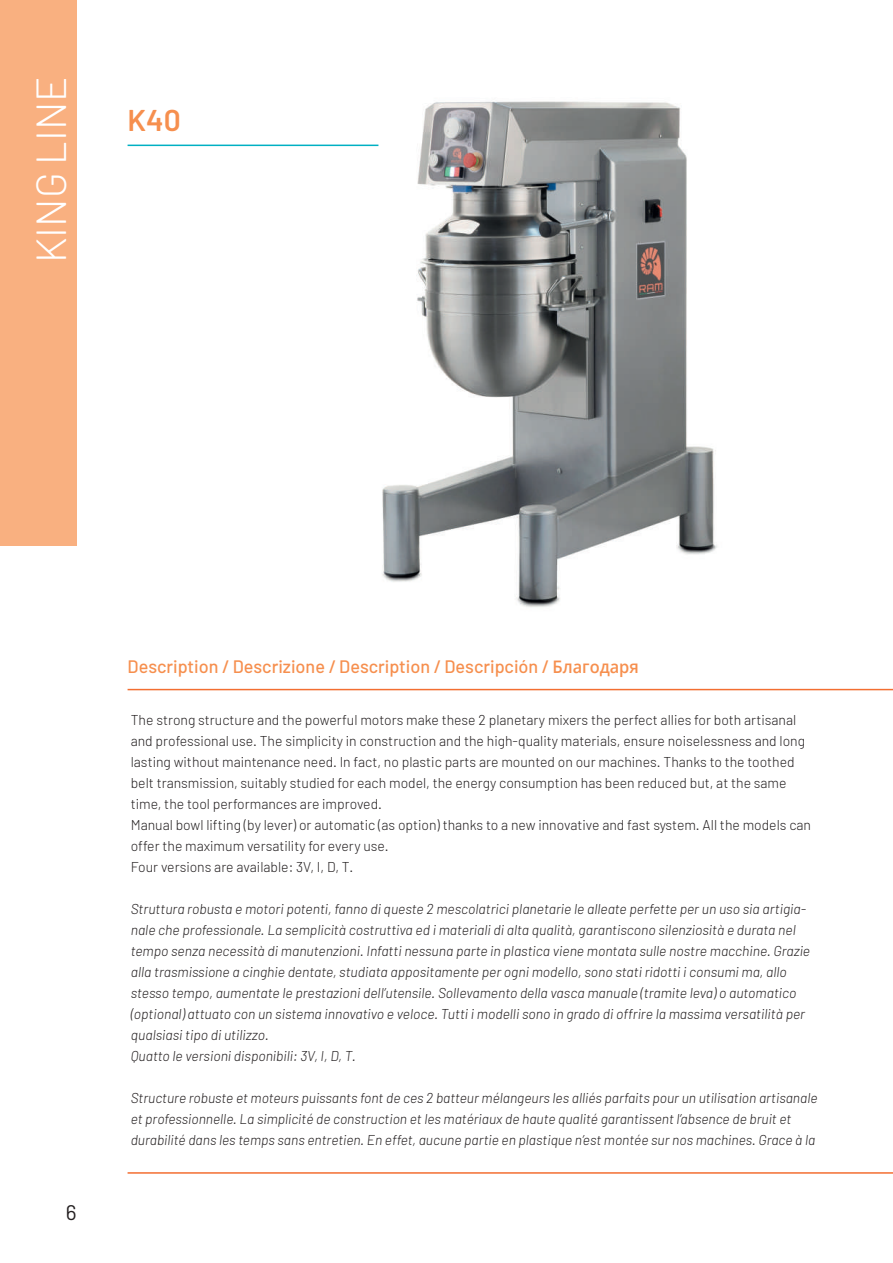
<style>
.page{position:relative;width:893px;height:1263px;background:#fff}
.page>*{position:absolute;margin:0;border:0;box-sizing:border-box;transform-origin:0 0}
.t1{font:300 42px "Barlow";color:#fff}
.t2{font:600 30px "Barlow";color:#f68f4e}
.t3{font:21px "Barlow";color:#231f20}
.t4{font:500 18px "Barlow";color:#f68f4e}
.t5{font:italic 300 14.25px/21px "Barlow";color:#231f20}
.t6{font:300 14.25px/21px "Barlow";color:#231f20}
.s1{font-family:"Open Sans";font-weight:600;font-size:17.25px}
</style>
<div class="page">
<div style="left:0;top:0;width:77px;height:545px;background:#f9b080"></div>
<img style="left:324px;top:101px;width:393px;height:506px">
<hr style="left:128px;top:145px;width:250px;height:1px;background:#00b0c3">
<hr style="left:128px;top:689px;width:765px;height:1px;background:#f36e31">
<hr style="left:128px;top:1172px;width:765px;height:2px;background:#f36e31">
<h1 class="t1" style="left:25px;top:263px;width:188px;rotate:-90deg">KING LINE</h1>
<h2 class="t2" style="left:128px;top:101px;width:55px">K40</h2>
<h3 class="t3" style="left:66px;top:1199px;width:12px">6</h3>
<p class="t4" style="left:128px;top:656px;width:513px">Description / Descrizione / Description / Descripción / <span class="s1">Благодаря</span></p>
<p class="t6" style="left:131px;top:709px;width:682px">The strong structure and the powerful motors make these 2 planetary mixers the perfect allies for both artisanal and professional use. The simplicity in construction and the high-quality materials, ensure noiselessness and long lasting without maintenance need. In fact, no plastic parts are mounted on our machines. Thanks to the toothed belt transmission, suitably studied for each model, the energy consumption has been reduced but, at the same time, the tool performances are improved.<br>Manual bowl lifting (by lever) or automatic (as option) thanks to a new innovative and fast system. All the models can offer the maximum versatility for every use.<br>Four versions are available: 3V, I, D, T.</p>
<p class="t5" style="left:131px;top:898px;width:681px">Struttura robusta e motori potenti, fanno di queste 2 mescolatrici planetarie le alleate perfette per un uso sia artigia&shy;nale che professionale. La semplicità costruttiva ed i materiali di alta qualità, garantiscono silenziosità e durata nel tempo senza necessità di manutenzioni. Infatti nessuna parte in plastica viene montata sulle nostre macchine. Grazie alla trasmissione a cinghie dentate, studiata appositamente per ogni modello, sono stati ridotti i consumi ma, allo stesso tempo, aumentate le prestazioni dell’utensile. Sollevamento della vasca manuale (tramite leva) o automatico (optional) attuato con un sistema innovativo e veloce. Tutti i modelli sono in grado di offrire la massima versatilità per qualsiasi tipo di utilizzo.<br>Quatto le versioni disponibili: 3V, I, D, T.</p>
<p class="t5" style="left:131px;top:1087px;width:688px">Structure robuste et moteurs puissants font de ces 2 batteur mélangeurs les alliés parfaits pour un utilisation artisanale et professionnelle. La simplicité de construction et les matériaux de haute qualité garantissent l’absence de bruit et durabilité dans les temps sans entretien. En effet, aucune partie en plastique n’est montée sur nos machines. Grace à la</p>
</div>
